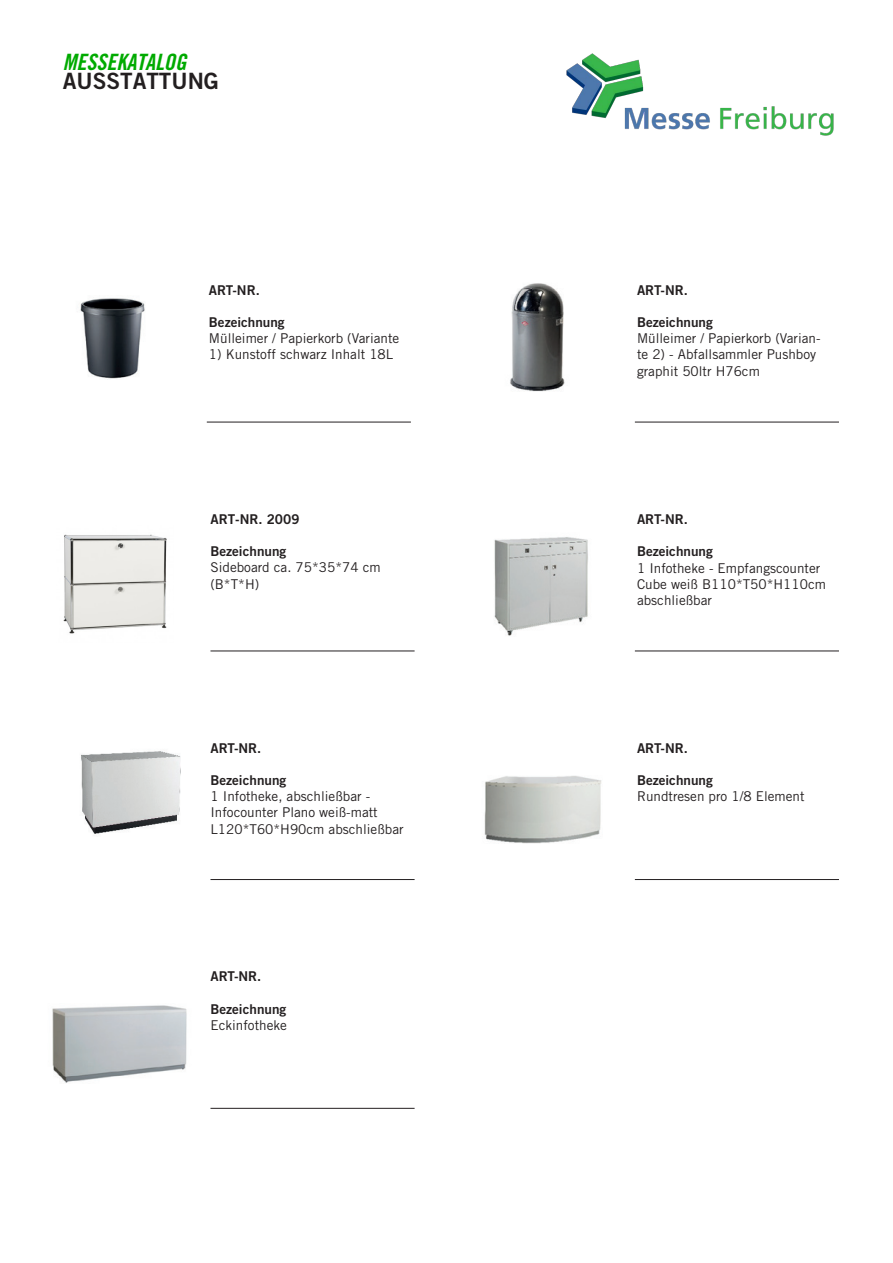
<style>
.page{position:relative;width:893px;height:1263px;background:#fff}
.page>*{position:absolute;margin:0;border:0;box-sizing:border-box;transform-origin:0 0}
.t1{font:22.5px "Trade Gothic LT Std Bd Cn 20 Obl";color:#0a0}
.t2{font:22.5px "Trade Gothic LT Std Bd 2";color:#231f20}
.t3{font:13.5px/16.2px "Trade Gothic LT Std";color:#231f20}
.t4{font:13.5px "Trade Gothic LT Std Bd 2";color:#231f20}
</style>
<div class="page">
<img style="left:81px;top:751px;width:100px;height:83px">
<img style="left:484px;top:776px;width:118px;height:67px">
<img style="left:52px;top:1005px;width:135px;height:78px">
<img style="left:510px;top:283px;width:55px;height:109px">
<img style="left:80px;top:298px;width:65px;height:81px">
<img style="left:494px;top:537px;width:94px;height:99px">
<hr style="left:635px;top:422px;width:204px;height:1px;background:#231f20">
<hr style="left:207px;top:422px;width:204px;height:1px;background:#231f20">
<hr style="left:210px;top:651px;width:205px;height:1px;background:#231f20">
<hr style="left:635px;top:651px;width:204px;height:1px;background:#231f20">
<hr style="left:210px;top:879px;width:205px;height:1px;background:#231f20">
<hr style="left:210px;top:1108px;width:205px;height:1px;background:#231f20">
<hr style="left:635px;top:879px;width:204px;height:1px;background:#231f20">
<img style="left:63px;top:534px;width:104px;height:100px">
<img style="left:566px;top:53px;width:268px;height:83px">
<h1 class="t1" style="left:63px;top:48px;width:125px">MESSEKATALOG</h1>
<h1 class="t2" style="left:63px;top:67px;width:158px">AUSSTATTUNG</h1>
<p class="t4" style="left:209px;top:281px;width:52px">ART-NR.</p>
<p class="t4" style="left:209px;top:314px;width:77px">Bezeichnung</p>
<p class="t3" style="left:209px;top:330px;width:192px">Mülleimer / Papierkorb (Variante</p>
<p class="t3" style="left:209px;top:346px;width:186px">1) Kunstoff schwarz Inhalt 18L</p>
<p class="t4" style="left:210px;top:511px;width:91px">ART-NR. 2009</p>
<p class="t4" style="left:210px;top:543px;width:77px">Bezeichnung</p>
<p class="t3" style="left:210px;top:559px;width:172px">Sideboard ca. 75*35*74 cm (B*T*H)</p>
<p class="t4" style="left:210px;top:739px;width:52px">ART-NR.</p>
<p class="t4" style="left:210px;top:772px;width:77px">Bezeichnung</p>
<p class="t3" style="left:210px;top:788px;width:195px">1 Infotheke, abschließbar -<br>Infocounter Plano weiß-matt<br>L120*T60*H90cm abschließbar</p>
<p class="t4" style="left:210px;top:968px;width:52px">ART-NR.</p>
<p class="t4" style="left:210px;top:1000px;width:77px">Bezeichnung</p>
<p class="t3" style="left:210px;top:1017px;width:78px">Eckinfotheke</p>
<p class="t4" style="left:637px;top:281px;width:52px">ART-NR.</p>
<p class="t4" style="left:637px;top:314px;width:77px">Bezeichnung</p>
<p class="t3" style="left:637px;top:330px;width:185px">Mülleimer / Papierkorb (Varian&shy;te 2) - Abfallsammler Pushboy graphit 50ltr H76cm</p>
<p class="t4" style="left:637px;top:511px;width:52px">ART-NR.</p>
<p class="t4" style="left:637px;top:543px;width:77px">Bezeichnung</p>
<p class="t3" style="left:637px;top:559px;width:190px">1 Infotheke - Empfangscounter<br>Cube weiß B110*T50*H110cm abschließbar</p>
<p class="t4" style="left:637px;top:739px;width:52px">ART-NR.</p>
<p class="t4" style="left:637px;top:772px;width:77px">Bezeichnung</p>
<p class="t3" style="left:637px;top:788px;width:169px">Rundtresen pro 1/8 Element</p>
</div>
